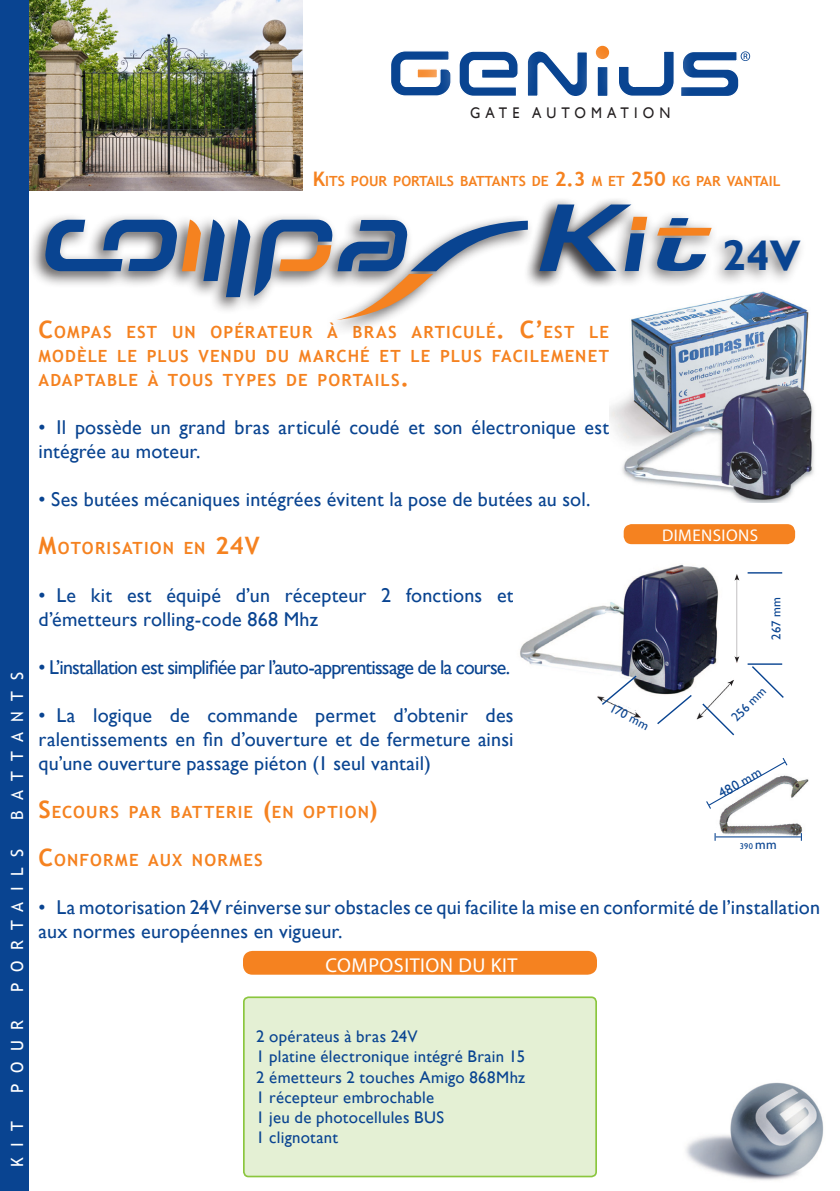
<style>
.page{position:relative;width:840px;height:1191px;background:#fff}
.page>*{position:absolute;margin:0;border:0;box-sizing:border-box;transform-origin:0 0}
.t1{font:700 42.8px "Gill Sans";color:#094491}
.t2{font:20.2px "Myriad Pro";letter-spacing:.025em;color:#fff}
.t3{font:20px/24px "Gill Sans";letter-spacing:.01em;color:#094491}
.t4{font:20px "Gill Sans";letter-spacing:-.04em;color:#094491}
.t5{font:17px "Myriad Pro";letter-spacing:.025em;color:#fff}
.t6{font:700 16.8px/24px "Trebuchet MS";letter-spacing:.07em;color:#f58220;text-align:justify}
.t7{font:16.8px "Gill Sans";letter-spacing:.015em;color:#094491}
.t8{font:16.8px "Trebuchet MS";letter-spacing:.63em;color:#fff}
.t9{font:15.4px "Gill Sans";letter-spacing:.37em;color:#231f20;scale:.91 1}
.t10{font:700 14px "Trebuchet MS";color:#f58220}
.t11{font:13.6px "Gill Sans";color:#094491}
.t12{font:12.8px "Gill Sans";color:#094491}
.t13{font:8.4px "Gill Sans";color:#094491}
.s1{font-size:20px}
.s2{font-size:24px}
.s3{font-size:13.6px}
</style>
<div class="page">
<div style="left:708px;top:233px;width:97px;height:53px;background:#231f20;opacity:.6"></div>
<img style="left:686px;top:1082px;width:138px;height:98px">
<img style="left:28px;top:0;width:274px;height:191px">
<div style="left:0;top:0;width:28px;height:1191px;background:#094491"></div>
<div style="left:27px;top:212px;width:505px;height:124px;background:#231f20;opacity:.75"></div>
<svg style="left:45px;top:219px;width:482px;height:101px"></svg>
<div style="left:522px;top:196px;width:194px;height:90px;background:#231f20;opacity:.6"></div>
<svg style="left:654px;top:218px;width:57px;height:53px"></svg>
<div style="left:520px;top:197px;width:113px;height:91px;background:#231f20;opacity:.75"></div>
<svg style="left:539px;top:204px;width:108px;height:67px"></svg>
<img style="left:609px;top:291px;width:205px;height:211px">
<div style="left:623px;top:524px;width:171px;height:20px;background:#f58220;border-radius:8px"></div>
<img style="left:520px;top:564px;width:263px;height:156px">
<svg style="left:600px;top:674px;width:37px;height:32px"></svg>
<svg style="left:655px;top:693px;width:38px;height:32px"></svg>
<svg style="left:700px;top:702px;width:35px;height:34px"></svg>
<svg style="left:750px;top:664px;width:34px;height:35px"></svg>
<hr style="left:747px;top:663px;width:34px;height:2px;background:#094491">
<hr style="left:747px;top:572px;width:34px;height:1px;background:#094491">
<img style="left:714px;top:776px;width:95px;height:65px">
<hr style="left:715px;top:836px;width:85px;height:1px;background:#094491">
<svg style="left:706px;top:758px;width:82px;height:52px"></svg>
<div style="left:243px;top:951px;width:353px;height:23px;background:#f58220;border-radius:10px"></div>
<div style="left:244px;top:997px;width:351px;height:179px;background:#e4f0d4;border-radius:5px"></div>
<div style="left:243px;top:996px;width:353px;height:181px;border:2px solid #8bc63e;border-radius:5px"></div>
<svg style="left:537px;top:51px;width:38px;height:45px"></svg>
<div style="left:575px;top:45px;width:52px;height:70px;background:#fff;opacity:.75"></div>
<div style="left:596px;top:29px;width:97px;height:86px;background:#fff"></div>
<svg style="left:391px;top:51px;width:127px;height:45px"></svg>
<svg style="left:619px;top:51px;width:130px;height:45px"></svg>
<p class="t9" style="left:470px;top:104px;width:221px">GATE AUTOMATION</p>
<p class="t10" style="left:313px;top:172px;width:468px"><span class="s1">K</span>ITS POUR PORTAILS BATTANTS DE <span class="s1">2.3</span> M ET <span class="s1">250</span> KG PAR VANTAIL</p>
<p class="t1" style="left:722px;top:230px;width:79px">24V</p>
<p class="t8" style="left:7px;top:820px;width:150px;rotate:-90deg">battants</p>
<p class="t8" style="left:7px;top:991px;width:144px;rotate:-90deg">portails</p>
<p class="t8" style="left:7px;top:1093px;width:75px;rotate:-90deg">pour</p>
<p class="t8" style="left:7px;top:1166px;width:47px;rotate:-90deg">kit</p>
<p class="t6" style="left:39px;top:320px;width:571px"><span class="s2">C</span>OMPAS EST UN OPÉRATEUR À BRAS ARTICULÉ<span class="s2">. C’</span>EST LE MODÈLE LE PLUS VENDU DU MARCHÉ ET LE PLUS FACILEMENET ADAPTABLE À TOUS TYPES DE PORTAILS<span class="s2">.</span></p>
<p class="t3" style="left:39px;top:415px;width:571px">• Il possède un grand bras articulé coudé et son électronique est intégrée au moteur.</p>
<p class="t3" style="left:39px;top:487px;width:553px">• Ses butées mécaniques intégrées évitent la pose de butées au sol.</p>
<p class="t6" style="left:39px;top:536px;width:222px"><span class="s2">M</span>OTORISATION EN <span class="s2">24V</span></p>
<p class="t3" style="left:39px;top:583px;width:476px">• Le kit est équipé d’un récepteur 2 fonctions et d’émetteurs rolling-code 868 Mhz</p>
<p class="t4" style="left:39px;top:655px;width:473px">• L’installation est simplifiée par l’auto-apprentissage de la course.</p>
<p class="t3" style="left:39px;top:703px;width:476px;text-align:justify">• La logique de commande permet d’obtenir des ralentissements en fin d’ouverture et de fermeture ainsi qu’une ouverture passage piéton (1 seul vantail)</p>
<p class="t6" style="left:39px;top:800px;width:340px"><span class="s2">S</span>ECOURS PAR BATTERIE <span class="s2">(</span>EN OPTION<span class="s2">)</span></p>
<p class="t6" style="left:39px;top:848px;width:225px"><span class="s2">C</span>ONFORME AUX NORMES</p>
<p class="t3" style="left:39px;top:895px;width:782px">• La motorisation 24V réinverse sur obstacles ce qui facilite la mise en conformité de l’installation aux normes européennes en vigueur.</p>
<p class="t5" style="left:661px;top:525px;width:97px">DIMENSIONS</p>
<p class="t12" style="left:768px;top:640px;width:44px;rotate:-90deg">267 mm</p>
<p class="t12" style="left:728px;top:714px;width:45px;rotate:-46deg">256 mm</p>
<p class="t12" style="left:614px;top:700px;width:44px;rotate:28deg">170 mm</p>
<p class="t11" style="left:715px;top:787px;width:48px;rotate:-30deg">480 mm</p>
<p class="t13" style="left:739px;top:841px;width:38px">390 <span class="s3">mm</span></p>
<p class="t2" style="left:325px;top:952px;width:193px">COMPOSITION DU KIT</p>
<p class="t7" style="left:256px;top:1027px;width:163px">2 opérateus à bras 24V</p>
<p class="t7" style="left:256px;top:1047px;width:270px">1 platine électronique intégré Brain 15</p>
<p class="t7" style="left:256px;top:1067px;width:270px">2 émetteurs 2 touches Amigo 868Mhz</p>
<p class="t7" style="left:256px;top:1087px;width:179px">1 récepteur embrochable</p>
<p class="t7" style="left:256px;top:1107px;width:189px">1 jeu de photocellules BUS</p>
<p class="t7" style="left:256px;top:1127px;width:83px">1 clignotant</p>
</div>
